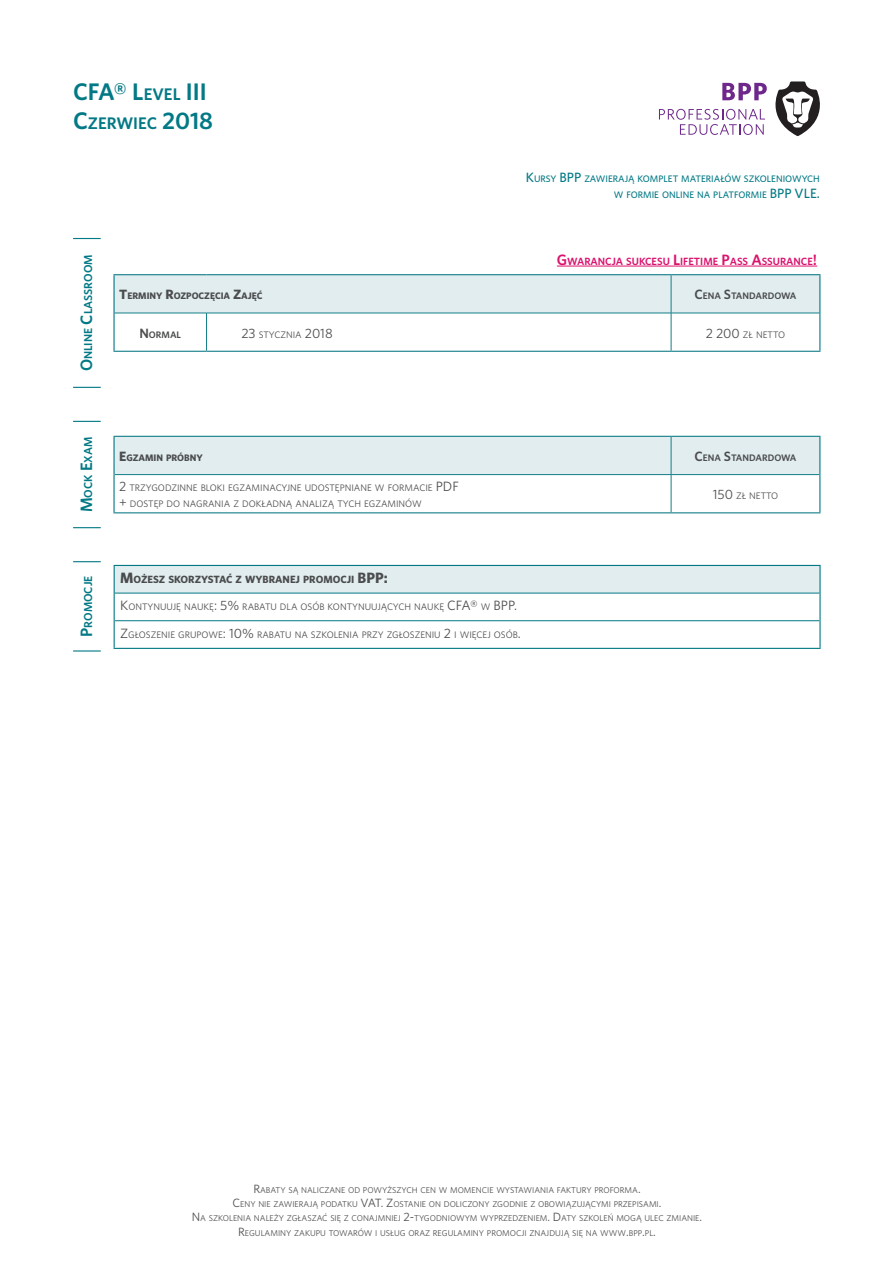
<style>
.page{position:relative;width:893px;height:1263px;background:#fff}
.page>*{position:absolute;margin:0;border:0;box-sizing:border-box;transform-origin:0 0}
.t1{font:600 24px "Whitney";color:#037985}
.t2{font:600 16.8px "Whitney";color:#037985}
.t3{font:600 11.55px "Whitney";color:#037985}
.t4{font:600 10.5px "Whitney";color:#db126d}
.t5{font:700 10.5px "Whitney";color:#4b4c4d}
.t6{font:9.45px/16.2px "Whitney";color:#4b4c4d}
.t7{font:500 9.45px/16.2px "Whitney";color:#037985;text-align:right}
.t8{font:700 9.45px "Whitney";color:#4b4c4d}
.t9{font:600 9.45px "Whitney";color:#4b4c4d}
.t10{font:8.4px "Whitney";color:#4b4c4d}
.s1{font-size:16.8px}
.s2{font-size:24px}
.s3{font-size:13.5px}
.s4{font-size:16.5px}
.s5{font-size:15px}
.s6{font-size:12px}
</style>
<div class="page">
<svg style="left:722px;top:83px;width:45px;height:17px"></svg>
<svg style="left:659px;top:109px;width:106px;height:26px"></svg>
<svg style="left:775px;top:81px;width:45px;height:55px"></svg>
<svg style="left:73px;top:650px;width:28px;height:1px"></svg>
<svg style="left:73px;top:561px;width:28px;height:1px"></svg>
<div style="left:114px;top:565px;width:706px;height:28px;background:#e1edef"></div>
<hr style="left:114px;top:565px;width:707px;height:1px;background:#037985">
<hr style="left:819px;top:566px;width:2px;height:27px;background:#037985">
<hr style="left:819px;top:593px;width:2px;height:28px;background:#037985">
<svg style="left:114px;top:566px;width:1px;height:82px"></svg>
<hr style="left:819px;top:621px;width:2px;height:27px;background:#037985">
<hr style="left:114px;top:648px;width:707px;height:1px;background:#037985">
<hr style="left:115px;top:593px;width:704px;height:1px;background:#037985">
<hr style="left:115px;top:620px;width:704px;height:1px;background:#037985">
<svg style="left:73px;top:527px;width:28px;height:1px"></svg>
<svg style="left:73px;top:421px;width:28px;height:1px"></svg>
<div style="left:115px;top:437px;width:704px;height:37px;background:#e1edef"></div>
<hr style="left:113px;top:436px;width:558px;height:1px;background:#147e89">
<hr style="left:671px;top:436px;width:149px;height:1px;background:#147e89">
<hr style="left:113px;top:512px;width:558px;height:1px;background:#147e89">
<hr style="left:671px;top:512px;width:149px;height:1px;background:#147e89">
<hr style="left:113px;top:437px;width:2px;height:38px;background:#037985">
<hr style="left:819px;top:437px;width:1px;height:38px;background:#037985">
<hr style="left:113px;top:475px;width:2px;height:37px;background:#037985">
<hr style="left:819px;top:475px;width:1px;height:37px;background:#037985">
<hr style="left:671px;top:437px;width:1px;height:37px;background:#147e89">
<hr style="left:115px;top:474px;width:556px;height:1px;background:#147e89">
<hr style="left:671px;top:474px;width:148px;height:1px;background:#147e89">
<hr style="left:671px;top:475px;width:1px;height:37px;background:#147e89">
<svg style="left:73px;top:387px;width:28px;height:1px"></svg>
<svg style="left:73px;top:238px;width:28px;height:1px"></svg>
<div style="left:115px;top:275px;width:704px;height:38px;background:#e1edef"></div>
<hr style="left:113px;top:274px;width:93px;height:1px;background:#147e89">
<hr style="left:206px;top:274px;width:465px;height:1px;background:#147e89">
<hr style="left:671px;top:274px;width:149px;height:1px;background:#147e89">
<hr style="left:113px;top:351px;width:93px;height:1px;background:#147e89">
<hr style="left:206px;top:351px;width:465px;height:1px;background:#147e89">
<hr style="left:671px;top:351px;width:149px;height:1px;background:#147e89">
<hr style="left:113px;top:275px;width:2px;height:38px;background:#037985">
<hr style="left:819px;top:275px;width:1px;height:38px;background:#037985">
<hr style="left:113px;top:313px;width:2px;height:38px;background:#037985">
<hr style="left:819px;top:313px;width:1px;height:38px;background:#037985">
<hr style="left:671px;top:275px;width:1px;height:38px;background:#147e89">
<hr style="left:115px;top:313px;width:91px;height:1px;background:#147e89">
<hr style="left:206px;top:313px;width:465px;height:1px;background:#147e89">
<hr style="left:206px;top:313px;width:1px;height:38px;background:#147e89">
<hr style="left:671px;top:313px;width:148px;height:1px;background:#147e89">
<hr style="left:671px;top:313px;width:1px;height:38px;background:#147e89">
<hr style="left:557px;top:266px;width:260px;height:1px;background:#db126d">
<p class="t1" style="left:73px;top:76px;width:120px">CFA® L<span class="s1">EVEL</span> III</p>
<p class="t2" style="left:73px;top:112px;width:141px"><span class="s2">C</span>ZERWIEC <span class="s2">2018</span></p>
<p class="t7" style="left:526px;top:170px;width:296px"><span class="s3">K</span>URSY <span class="s3">BPP</span> ZAWIERAJĄ KOMPLET MATERIAŁÓW SZKOLENIOWYCH<br>W FORMIE ONLINE NA PLATFORMIE <span class="s3">BPP VLE.</span></p>
<p class="t3" style="left:81px;top:371px;width:117px;rotate:-90deg"><span class="s4">O</span>NLINE <span class="s4">C</span>LASSROOM</p>
<p class="t3" style="left:81px;top:512px;width:76px;rotate:-90deg"><span class="s4">M</span>OCK <span class="s4">E</span>XAM</p>
<p class="t4" style="left:557px;top:254px;width:262px"><span class="s5">G</span>WARANCJA SUKCESU <span class="s5">L</span>IFETIME <span class="s5">P</span>ASS <span class="s5">A</span>SSURANCE<span class="s5">!</span></p>
<p class="t8" style="left:119px;top:290px;width:145px"><span class="s3">T</span>ERMINY <span class="s3">R</span>OZPOCZĘCIA <span class="s3">Z</span>AJĘĆ</p>
<p class="t9" style="left:694px;top:290px;width:104px"><span class="s3">C</span>ENA <span class="s3">S</span>TANDARDOWA</p>
<p class="t9" style="left:139px;top:328px;width:43px"><span class="s3">N</span> ORMAL</p>
<p class="t6" style="left:241px;top:326px;width:93px"><span class="s3">23</span> STYCZNIA <span class="s3">2018</span></p>
<p class="t6" style="left:706px;top:326px;width:81px"><span class="s3">2 200</span> ZŁ NETTO</p>
<p class="t8" style="left:119px;top:451px;width:85px"><span class="s3">E</span>GZAMIN PRÓBNY</p>
<p class="t9" style="left:694px;top:451px;width:104px"><span class="s3">C</span>ENA <span class="s3">S</span>TANDARDOWA</p>
<p class="t6" style="left:119px;top:479px;width:332px"><span class="s3">2</span> TRZYGODZINNE BLOKI EGZAMINACYJNE UDOSTĘPNIANE W FORMACIE <span class="s3">PDF +</span> DOSTĘP DO NAGRANIA Z DOKŁADNĄ ANALIZĄ TYCH EGZAMINÓW</p>
<p class="t6" style="left:713px;top:487px;width:67px"><span class="s3">150</span> ZŁ NETTO</p>
<p class="t3" style="left:81px;top:637px;width:63px;rotate:-90deg"><span class="s4">P</span>ROMOCJE</p>
<p class="t5" style="left:120px;top:573px;width:269px"><span class="s5">M</span>OŻESZ SKORZYSTAĆ Z WYBRANEJ PROMOCJI <span class="s5">BPP:</span></p>
<p class="t6" style="left:120px;top:598px;width:398px"><span class="s3">K</span>ONTYNUUJĘ NAUKĘ<span class="s3">: 5%</span> RABATU DLA OSÓB KONTYNUUJĄCYCH NAUKĘ <span class="s3">CFA®</span> W <span class="s3">BPP.</span></p>
<p class="t6" style="left:120px;top:626px;width:402px"><span class="s3">Z</span>GŁOSZENIE GRUPOWE<span class="s3">: 10%</span> RABATU NA SZKOLENIA PRZY ZGŁOSZENIU <span class="s3">2</span> I WIĘCEJ OSÓB<span class="s3">.</span></p>
<p class="t10" style="left:253px;top:1184px;width:389px"><span class="s6">R</span>ABATY SĄ NALICZANE OD POWYŻSZYCH CEN W MOMENCIE WYSTAWIANIA FAKTURY PROFORMA<span class="s6">.</span></p>
<p class="t10" style="left:233px;top:1198px;width:430px"><span class="s6">C</span>ENY NIE ZAWIERAJĄ PODATKU <span class="s6">VAT. Z</span>OSTANIE ON DOLICZONY ZGODNIE Z OBOWIĄZUJĄCYMI PRZEPISAMI<span class="s6">.</span></p>
<p class="t10" style="left:192px;top:1213px;width:512px"><span class="s6">N</span> A SZKOLENIA NALEŻY ZGŁASZAĆ SIĘ Z CONAJMNIEJ <span class="s6">2-</span>TYGODNIOWYM WYPRZEDZENIEM<span class="s6">. D</span>ATY SZKOLEŃ MOGĄ ULEC ZMIANIE<span class="s6">.</span></p>
<p class="t10" style="left:238px;top:1227px;width:372px"><span class="s6">R</span>EGULAMINY ZAKUPU TOWARÓW I USŁUG ORAZ REGULAMINY PROMOCJI ZNAJDUJĄ SIĘ NA WWW</p>
<p class="t10" style="left:626px;top:1227px;width:31px"><span class="s6">.</span>BPP<span class="s6">.</span>PL<span class="s6">.</span></p>
</div>
